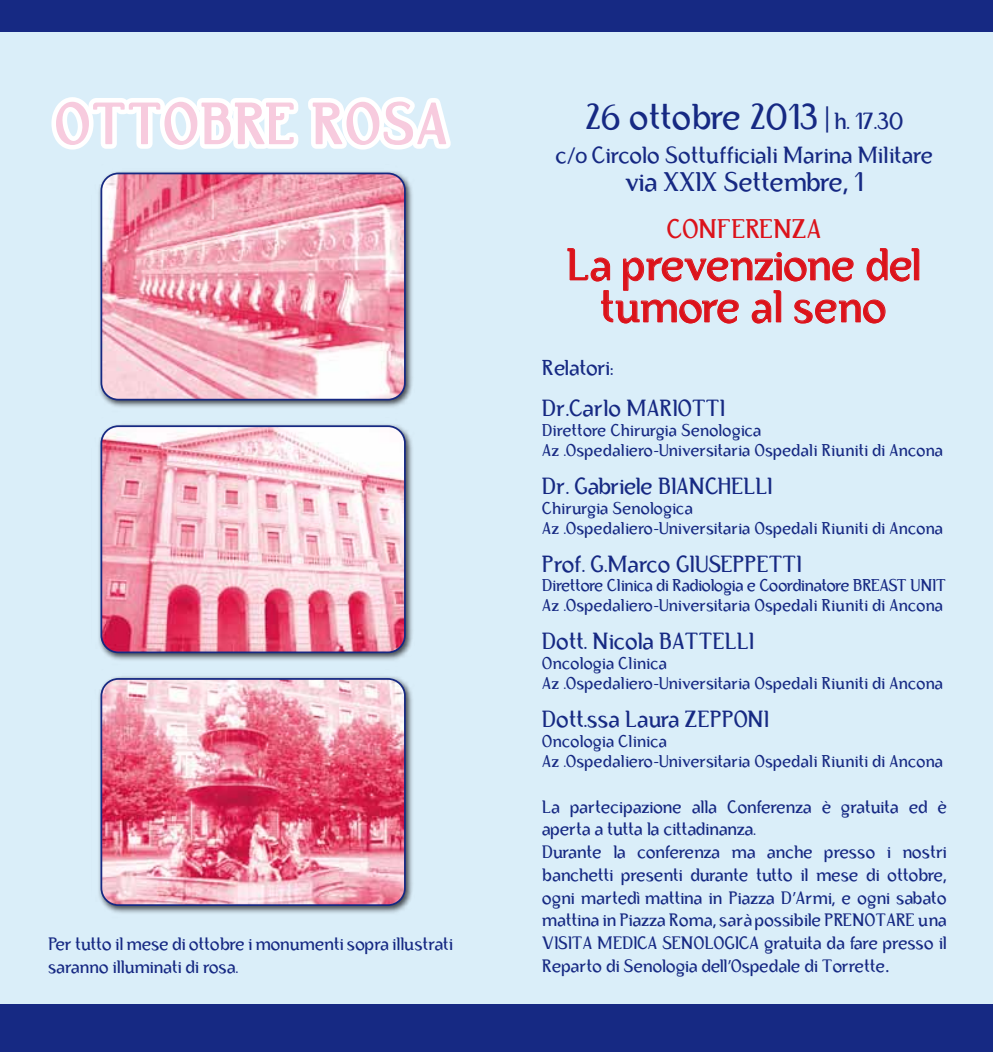
<style>
.page{position:relative;width:993px;height:1052px;background:#fff}
.page>*{position:absolute;margin:0;border:0;box-sizing:border-box;transform-origin:0 0}
.t1{font:56.35px "Bertolt Brecht";letter-spacing:.025em;color:#f7cbde}
.t2{font:43.75px/42px "Bertolt Brecht";letter-spacing:.005em;color:#dc131b;text-align:center}
.t3{font:35px "Bertolt Brecht";color:#162983}
.t4{font:26.25px "Bertolt Brecht";color:#162983}
.t5{font:26.25px "Bertolt Brecht";color:#dc131b}
.t6{font:22.75px "Bertolt Brecht";color:#162983}
.t7{font:21px "Bertolt Brecht";color:#162983}
.t8{font:17.5px/22.8px "Bertolt Brecht";color:#162983}
.t9{font:16.62px/19.9px "Bertolt Brecht";letter-spacing:.01em;color:#162983}
.t10{font:16.62px/19.9px "Bertolt Brecht";letter-spacing:-.015em;color:#162983}
.s1{font-family:"Myriad Pro";font-size:26.25px}
.s2{font-size:22.75px}
.s3{font-family:"Myriad Pro"}
</style>
<div class="page">
<div style="left:0;top:14px;width:992px;height:1016px;background:#daeef9"></div>
<div style="left:0;top:0;width:992px;height:32px;background:#162983"></div>
<svg style="left:51px;top:97px;width:400px;height:53px"></svg>
<div style="left:0;top:1004px;width:992px;height:48px;background:#162983"></div>
<svg style="left:567px;top:248px;width:351px;height:75px"></svg>
<img style="left:99px;top:171px;width:314px;height:236px">
<img style="left:101px;top:173px;width:304px;height:227px">
<div style="left:100px;top:173px;width:305px;height:227px;border:2px solid #162983;border-radius:17px"></div>
<img style="left:99px;top:424px;width:314px;height:236px">
<img style="left:101px;top:426px;width:304px;height:226px">
<div style="left:100px;top:425px;width:305px;height:228px;border:2px solid #162983;border-radius:17px"></div>
<img style="left:99px;top:676px;width:314px;height:237px">
<img style="left:101px;top:679px;width:304px;height:226px">
<div style="left:100px;top:678px;width:305px;height:228px;border:2px solid #162983;border-radius:17px"></div>
<h1 class="t1" style="left:57px;top:92px;width:394px">OTTOBRE ROSA</h1>
<h3 class="t3" style="left:585px;top:97px;width:320px">26 ottobre 2013 <span class="s1">|</span> <span class="s2">h. 17.30</span></h3>
<h3 class="t6" style="left:556px;top:142px;width:379px">c<span class="s3">/o</span> Circolo Sottufficiali Marina Militare</h3>
<h3 class="t4" style="left:625px;top:167px;width:239px">via XXIX Settembre, 1</h3>
<h3 class="t5" style="left:667px;top:214px;width:156px">CONFERENZA</h3>
<h2 class="t2" style="left:567px;top:245px;width:355px">La prevenzione del tumore al seno</h2>
<p class="t7" style="left:542px;top:356px;width:71px">Relatori:</p>
<h3 class="t6" style="left:542px;top:395px;width:184px">Dr.Carlo MARIOTTI</h3>
<p class="t9" style="left:542px;top:421px;width:402px">Direttore Chirurgia Senologica<br>Az .Ospedaliero<span class="s3">-</span>Universitaria Ospedali Riuniti di Ancona</p>
<h3 class="t6" style="left:542px;top:473px;width:232px">Dr. Gabriele BIANCHELLI</h3>
<p class="t9" style="left:542px;top:498px;width:402px">Chirurgia Senologica<br>Az .Ospedaliero<span class="s3">-</span>Universitaria Ospedali Riuniti di Ancona</p>
<h3 class="t6" style="left:542px;top:551px;width:261px">Prof. G.Marco GIUSEPPETTI</h3>
<p class="t10" style="left:542px;top:576px;width:405px">Direttore Clinica di Radiologia e Coordinatore BREAST UNIT<br>Az .Ospedaliero<span class="s3">-</span>Universitaria Ospedali Riuniti di Ancona</p>
<h3 class="t6" style="left:542px;top:628px;width:213px">Dott. Nicola BATTELLI</h3>
<p class="t9" style="left:542px;top:654px;width:402px">Oncologia Clinica<br>Az .Ospedaliero<span class="s3">-</span>Universitaria Ospedali Riuniti di Ancona</p>
<h3 class="t6" style="left:542px;top:706px;width:228px">Dott.ssa Laura ZEPPONI</h3>
<p class="t9" style="left:542px;top:731px;width:402px">Oncologia Clinica<br>Az .Ospedaliero<span class="s3">-</span>Universitaria Ospedali Riuniti di Ancona</p>
<p class="t8" style="left:542px;top:795px;width:406px">La partecipazione alla Conferenza è gratuita ed è aperta a tutta la cittadinanza.<br>Durante la conferenza ma anche presso i nostri banchetti presenti durante tutto il mese di ottobre, ogni martedì mattina in Piazza D<span class="s3">’</span>Armi, e ogni sabato mattina in Piazza Roma, sarà possibile PRENOTARE una VISITA MEDICA SENOLOGICA gratuita da fare presso il Reparto di Senologia dell<span class="s3">’</span>Ospedale di Torrette<span class="s3">.</span></p>
<p class="t8" style="left:49px;top:933px;width:406px">Per tutto il mese di ottobre i monumenti sopra illustrati saranno illuminati di rosa.</p>
</div>
